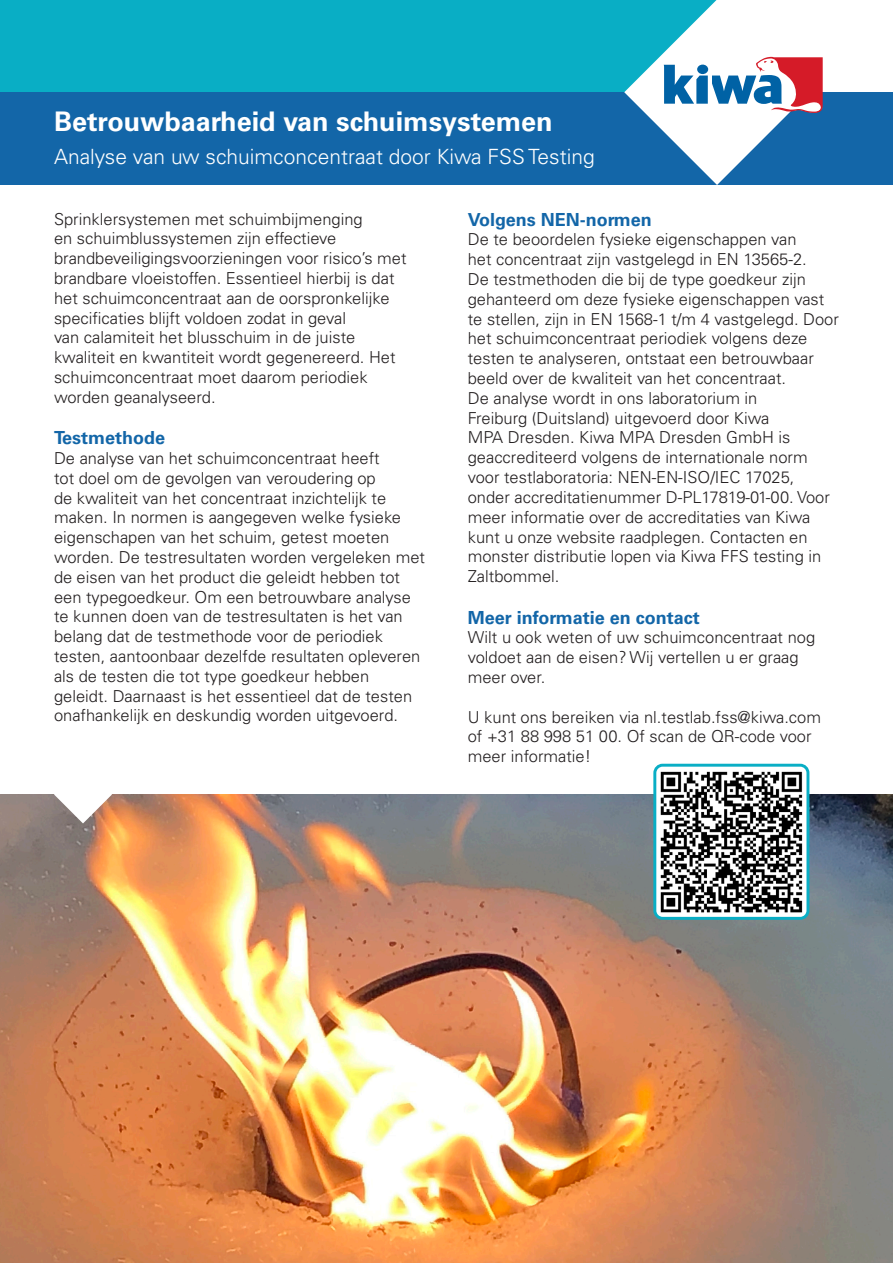
<style>
.page{position:relative;width:893px;height:1263px;background:#fff}
.page>*{position:absolute;margin:0;border:0;box-sizing:border-box;transform-origin:0 0}
.t1{font:700 27px "Univers LT Pro 65";color:#fff}
.t2{font:300 21px "Univers LT Pro 45";color:#fff}
.t3{font:700 18px "Univers LT Pro 65";color:#1366a8}
.t4{font:300 16.5px/19.8px "Univers LT Pro 45";color:#231f20}
</style>
<div class="page">
<img style="left:0;top:794px;width:893px;height:469px">
<div style="left:655px;top:765px;width:153px;height:153px;background:#fff;border-radius:8px"></div>
<div style="left:653px;top:764px;width:156px;height:156px;border:3px solid #09aec5;border-radius:8px"></div>
<img style="left:660px;top:771px;width:143px;height:142px">
<div style="left:0;top:91px;width:893px;height:94px;background:#1366a8"></div>
<div style="left:0;top:0;width:879px;height:91px;background:#09aec5"></div>
<div style="left:717px;top:0;width:176px;height:91px;background:#fff"></div>
<svg style="left:624px;top:0;width:199px;height:185px"></svg>
<div style="left:697px;top:65px;width:11px;height:9px;background:#0062a5;border-radius:50%"></div>
<svg style="left:54px;top:794px;width:58px;height:29px"></svg>
<p class="t1" style="left:54px;top:102px;width:500px">Betrouwbaarheid van schuimsystemen</p>
<p class="t2" style="left:54px;top:142px;width:542px">Analyse van uw schuimconcentraat door Kiwa FSS Testing</p>
<p class="t4" style="left:54px;top:208px;width:354px">Sprinklersystemen met schuimbijmenging<br>en schuimblussystemen zijn effectieve brandbeveiligingsvoorzieningen voor risico’s met brandbare vloeistoffen. Essentieel hierbij is dat het schuimconcentraat aan de oorspronkelijke specificaties blijft voldoen zodat in geval<br>van calamiteit het blusschuim in de juiste kwaliteit en kwantiteit wordt gegenereerd. Het schuimconcentraat moet daarom periodiek worden geanalyseerd.</p>
<p class="t3" style="left:54px;top:425px;width:113px">Testmethode</p>
<p class="t4" style="left:54px;top:448px;width:372px">De analyse van het schuimconcentraat heeft<br>tot doel om de gevolgen van veroudering op<br>de kwaliteit van het concentraat inzichtelijk te maken. In normen is aangegeven welke fysieke eigenschapen van het schuim, getest moeten worden. De testresultaten worden vergeleken met de eisen van het product die geleidt hebben tot een typegoedkeur. Om een betrouwbare analyse te kunnen doen van de testresultaten is het van belang dat de testmethode voor de periodiek testen, aantoonbaar dezelfde resultaten opleveren als de testen die tot type goedkeur hebben geleidt. Daarnaast is het essentieel dat de testen onafhankelijk en deskundig worden uitgevoerd.</p>
<p class="t3" style="left:468px;top:207px;width:186px">Volgens NEN-normen</p>
<p class="t4" style="left:468px;top:229px;width:373px">De te beoordelen fysieke eigenschappen van<br>het concentraat zijn vastgelegd in EN 13565-2.<br>De testmethoden die bij de type goedkeur zijn gehanteerd om deze fysieke eigenschappen vast te stellen, zijn in EN 1568-1 t/m 4 vastgelegd. Door het schuimconcentraat periodiek volgens deze testen te analyseren, ontstaat een betrouwbaar beeld over de kwaliteit van het concentraat.</p>
<p class="t4" style="left:468px;top:388px;width:364px">De analyse wordt in ons laboratorium in<br>Freiburg (Duitsland) uitgevoerd door Kiwa<br>MPA Dresden. Kiwa MPA Dresden GmbH is geaccrediteerd volgens de internationale norm voor testlaboratoria: NEN-EN-ISO/IEC 17025, onder accreditatienummer D-PL17819-01-00. Voor meer informatie over de accreditaties van Kiwa kunt u onze website raadplegen. Contacten en monster distributie lopen via Kiwa FFS testing in Zaltbommel.</p>
<p class="t3" style="left:468px;top:604px;width:233px">Meer informatie en contact</p>
<p class="t4" style="left:468px;top:627px;width:349px">Wilt u ook weten of uw schuimconcentraat nog voldoet aan de eisen? Wij vertellen u er graag meer over.</p>
<p class="t4" style="left:468px;top:706px;width:355px">U kunt ons bereiken via nl.testlab.fss@kiwa.com of +31 88 998 51 00. Of scan de QR-code voor meer informatie!</p>
</div>
